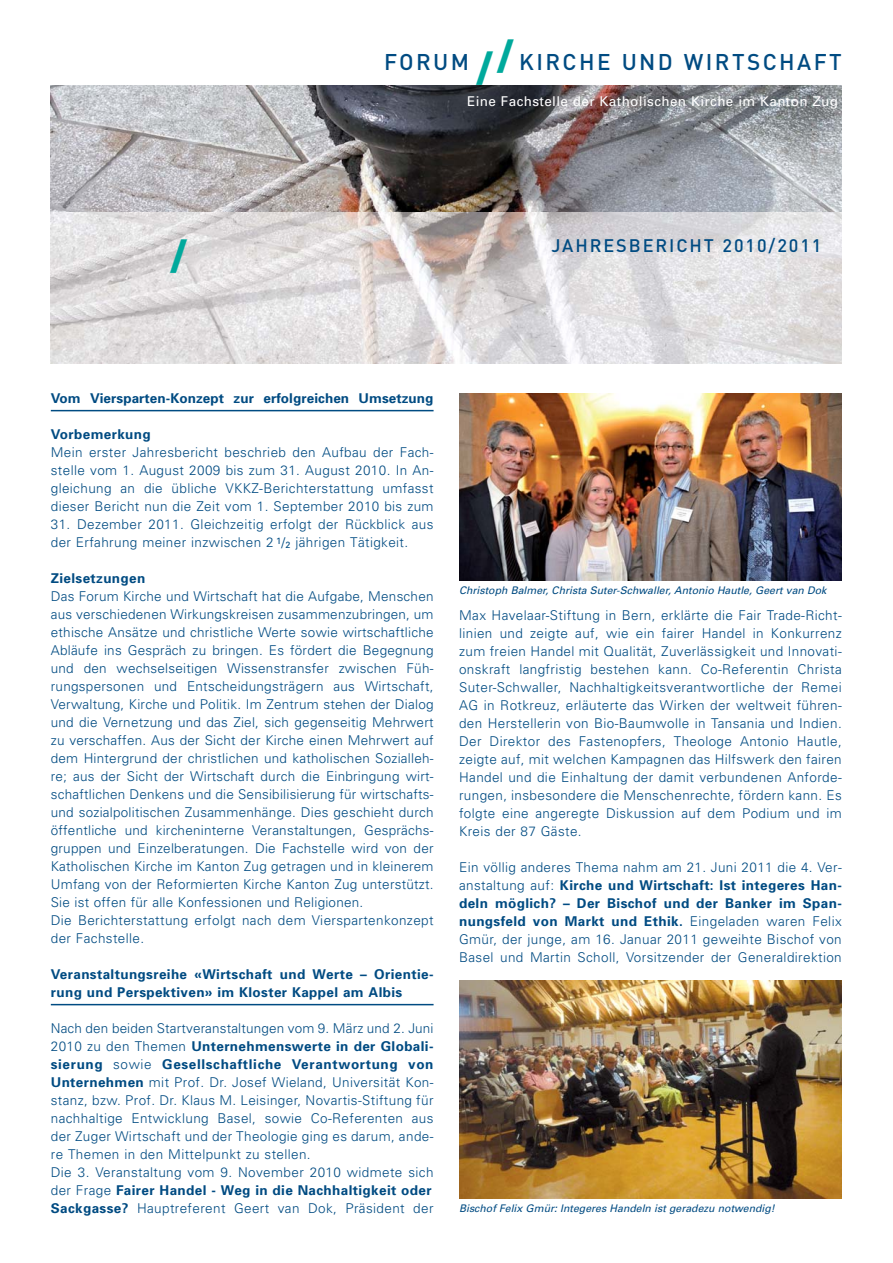
<style>
.page{position:relative;width:893px;height:1263px;background:#fff}
.page>*{position:absolute;margin:0;border:0;box-sizing:border-box;transform-origin:0 0}
.t1{font:900 39px "DIN";color:#00a99c}
.t2{font:500 22.5px "DIN";letter-spacing:.105em;color:#004b82}
.t3{font:500 18px "DIN";letter-spacing:.105em;color:#004b82}
.t4{font:300 13.5px/18px "Univers";letter-spacing:.015em;color:#004b82;text-align:justify}
.t5{font:700 13.5px/18px "Univers";letter-spacing:.03em;color:#004b82}
.t6{font:700 13.5px "Univers";letter-spacing:.005em;color:#004b82}
.t7{font:13.5px "Univers";letter-spacing:.03em;color:#fff}
.t8{font:italic 10.5px "Univers";color:#004b82}
.s1{font-weight:900;font-size:39px;color:#00a99c}
.s2{font-weight:400;font-size:9px}
.s3{font-weight:700}
</style>
<div class="page">
<img style="left:51px;top:85px;width:791px;height:128px">
<svg style="left:51px;top:213px;width:791px;height:150px;background:#dddadb"></svg>
<hr style="left:51px;top:410px;width:382px;height:1px;background:#004b82">
<hr style="left:51px;top:1004px;width:382px;height:1px;background:#004b82">
<img style="left:459px;top:981px;width:383px;height:217px">
<img style="left:459px;top:393px;width:383px;height:187px">
<h2 class="t2" style="left:384px;top:54px;width:459px">FORUM <span class="s1">//</span> KIRCHE UND WIRTSCHAFT</h2>
<p class="t7" style="left:467px;top:97px;width:372px">Eine Fachstelle der Katholischen Kirche im Kanton Zug</p>
<h1 class="t1" style="left:170px;top:243px;width:18px">/</h1>
<h3 class="t3" style="left:551px;top:240px;width:272px">JAHRESBERICHT 2010/2011</h3>
<p class="t6" style="left:51px;top:393px;width:384px">Vom Viersparten-Konzept zur erfolgreichen Umsetzung</p>
<p class="t5" style="left:51px;top:427px;width:101px">Vorbemerkung</p>
<p class="t4" style="left:51px;top:445px;width:384px">Mein erster Jahresbericht beschrieb den Aufbau der Fach&shy;stelle vom 1. August 2009 bis zum 31. August 2010. In An&shy;gleichung an die übliche VKKZ-Berichterstattung umfasst dieser Bericht nun die Zeit vom 1. September 2010 bis zum</p>
<p class="t4" style="left:51px;top:517px;width:384px">31. Dezember 2011. Gleichzeitig erfolgt der Rückblick aus der Erfahrung meiner inzwischen 2 <sup>1</sup>/<span class="s2">2</span> jährigen Tätigkeit.</p>
<p class="t5" style="left:51px;top:571px;width:96px">Zielsetzungen</p>
<p class="t4" style="left:51px;top:589px;width:384px;text-align:left">Das Forum Kirche und Wirtschaft hat die Aufgabe, Menschen aus verschiedenen Wirkungskreisen zusammenzubringen, um ethische Ansätze und christliche Werte sowie wirtschaftliche Abläufe ins Gespräch zu bringen. Es fördert die Begegnung und den wechselseitigen Wissenstransfer zwischen Füh&shy;rungspersonen und Entscheidungsträgern aus Wirtschaft, Verwaltung, Kirche und Politik. Im Zentrum stehen der Dialog und die Vernetzung und das Ziel, sich gegenseitig Mehrwert zu verschaffen. Aus der Sicht der Kirche einen Mehrwert auf dem Hintergrund der christlichen und katholischen Sozialleh&shy;re; aus der Sicht der Wirtschaft durch die Einbringung wirt&shy;schaftlichen Denkens und die Sensibilisierung für wirtschafts&shy;und sozialpolitischen Zusammenhänge. Dies geschieht durch öffentliche und kircheninterne Veranstaltungen, Gesprächs&shy;gruppen und Einzelberatungen. Die Fachstelle wird von der Katholischen Kirche im Kanton Zug getragen und in kleinerem Umfang von der Reformierten Kirche Kanton Zug unterstützt.<br>Sie ist offen für alle Konfessionen und Religionen.<br>Die Berichterstattung erfolgt nach dem Vierspartenkonzept der Fachstelle.</p>
<p class="t5" style="left:51px;top:967px;width:384px">Veranstaltungsreihe «Wirtschaft und Werte – Orientie&shy;rung und Perspektiven» im Kloster Kappel am Albis</p>
<p class="t4" style="left:51px;top:1021px;width:384px;text-align:left">Nach den beiden Startveranstaltungen vom 9. März und 2. Juni 2010 zu den Themen <span class="s3">Unternehmenswerte in der Globali&shy;sierung</span> sowie <span class="s3">Gesellschaftliche Verantwortung von Unternehmen</span> mit Prof. Dr. Josef Wieland, Universität Kon&shy;stanz, bzw. Prof. Dr. Klaus M. Leisinger, Novartis-Stiftung für nachhaltige Entwicklung Basel, sowie Co-Referenten aus der Zuger Wirtschaft und der Theologie ging es darum, ande&shy;re Themen in den Mittelpunkt zu stellen.<br>Die 3. Veranstaltung vom 9. November 2010 widmete sich der Frage <span class="s3">Fairer Handel - Weg in die Nachhaltigkeit oder Sackgasse?</span> Hauptreferent Geert van Dok, Präsident der</p>
<p class="t8" style="left:459px;top:586px;width:369px">Christoph Balmer, Christa Suter-Schwaller, Antonio Hautle, Geert van Dok</p>
<p class="t4" style="left:459px;top:607px;width:384px">Max Havelaar-Stiftung in Bern, erklärte die Fair Trade-Richt&shy;linien und zeigte auf, wie ein fairer Handel in Konkurrenz zum freien Handel mit Qualität, Zuverlässigkeit und Innovati&shy;onskraft langfristig bestehen kann. Co-Referentin Christa Suter-Schwaller, Nachhaltigkeitsverantwortliche der Remei AG in Rotkreuz, erläuterte das Wirken der weltweit führen&shy;den Herstellerin von Bio-Baumwolle in Tansania und Indien.<br>Der Direktor des Fastenopfers, Theologe Antonio Hautle, zeigte auf, mit welchen Kampagnen das Hilfswerk den fairen Handel und die Einhaltung der damit verbundenen Anforde&shy;rungen, insbesondere die Menschenrechte, fördern kann. Es folgte eine angeregte Diskussion auf dem Podium und im Kreis der 87 Gäste.</p>
<p class="t4" style="left:459px;top:859px;width:384px">Ein völlig anderes Thema nahm am 21. Juni 2011 die 4. Ver&shy;anstaltung auf: <span class="s3">Kirche und Wirtschaft: Ist integeres Han&shy;deln möglich? – Der Bischof und der Banker im Span&shy;nungsfeld von Markt und Ethik.</span> Eingeladen waren Felix Gmür, der junge, am 16. Januar 2011 geweihte Bischof von Basel und Martin Scholl, Vorsitzender der Generaldirektion</p>
<p class="t8" style="left:459px;top:1204px;width:319px">Bischof Felix Gmür: Integeres Handeln ist geradezu notwendig!</p>
</div>
